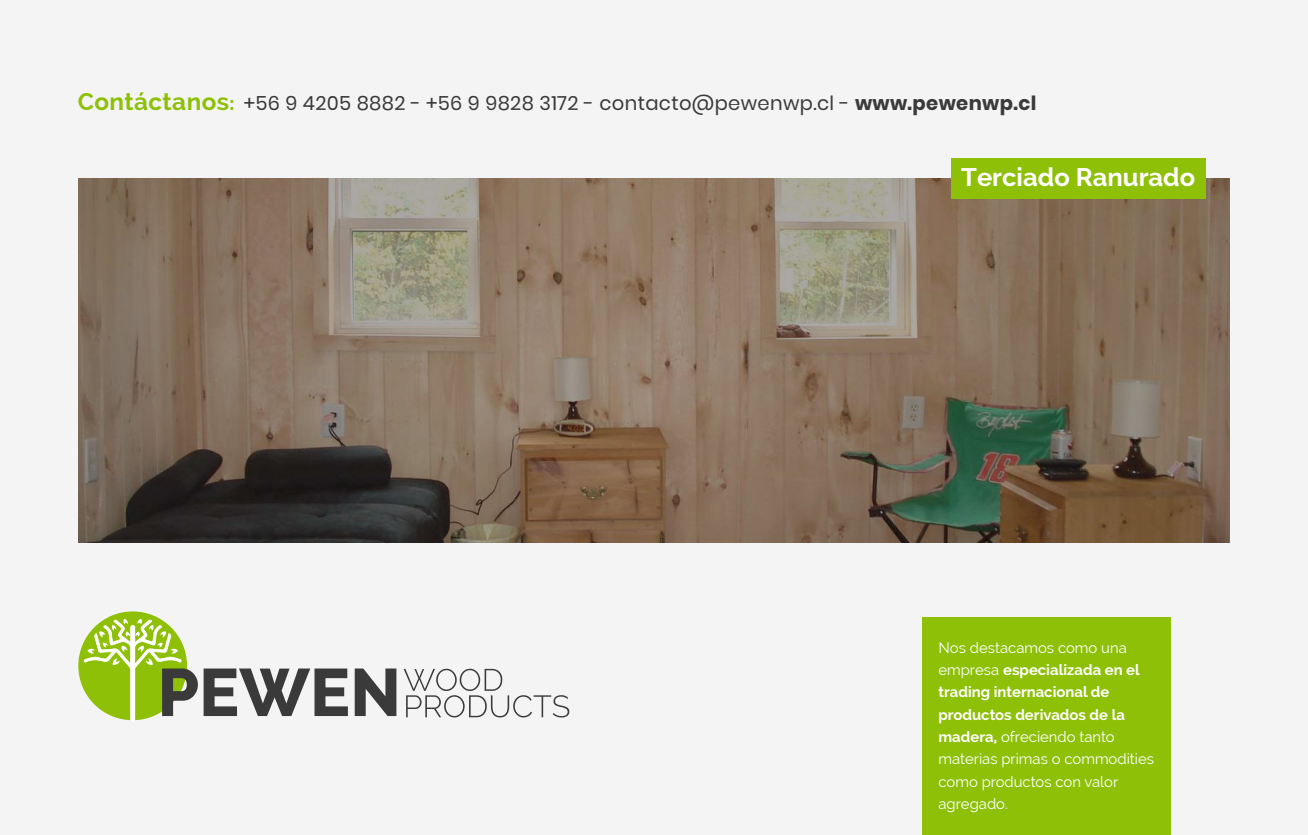
<style>
.page{position:relative;width:1308px;height:835px;background:#f4f4f4}
.page>*{position:absolute;margin:0;border:0;box-sizing:border-box;transform-origin:0 0}
.t1{font:700 25.5px "Raleway";color:#fff}
.t2{font:19.6px "Poppins";letter-spacing:.02em;color:#3a3a3a}
.t3{font:14.9px/22.3px "Raleway";color:#fff}
.s1{font-family:"Raleway";font-weight:700;font-size:24.2px;color:#8dc007}
.s2{font-family:"Raleway";font-weight:800;color:#8dc007}
.s3{font-weight:700}
</style>
<div class="page">
<svg style="left:78px;top:178px;width:1152px;height:364px;background:#806f5c"></svg>
<div style="left:922px;top:618px;width:248px;height:217px;background:#8dc007"></div>
<div style="left:951px;top:158px;width:255px;height:41px;background:#8dc007"></div>
<div style="left:78px;top:611px;width:109px;height:109px;background:#8dc007;border-radius:50%"></div>
<svg style="left:84px;top:618px;width:114px;height:104px"></svg>
<svg style="left:204px;top:668px;width:144px;height:48px"></svg>
<svg style="left:355px;top:668px;width:41px;height:48px"></svg>
<svg style="left:404px;top:669px;width:165px;height:48px"></svg>
<h2 class="t2" style="left:78px;top:92px;width:960px"><span class="s1">Contáctanos</span><span class="s2">:</span> +56 9 4205 8882 - +56 9 9828 3172 - contacto@pewenwp.cl - <span class="s3">www.pewenwp.cl</span></h2>
<h1 class="t1" style="left:961px;top:163px;width:236px">Terciado Ranurado</h1>
<p class="t3" style="left:938px;top:636px;width:217px">Nos destacamos como una empresa <span class="s3">especializada en el trading internacional de productos derivados de la madera,</span> ofreciendo tanto materias primas o commodities como productos con valor agregado.</p>
</div>
